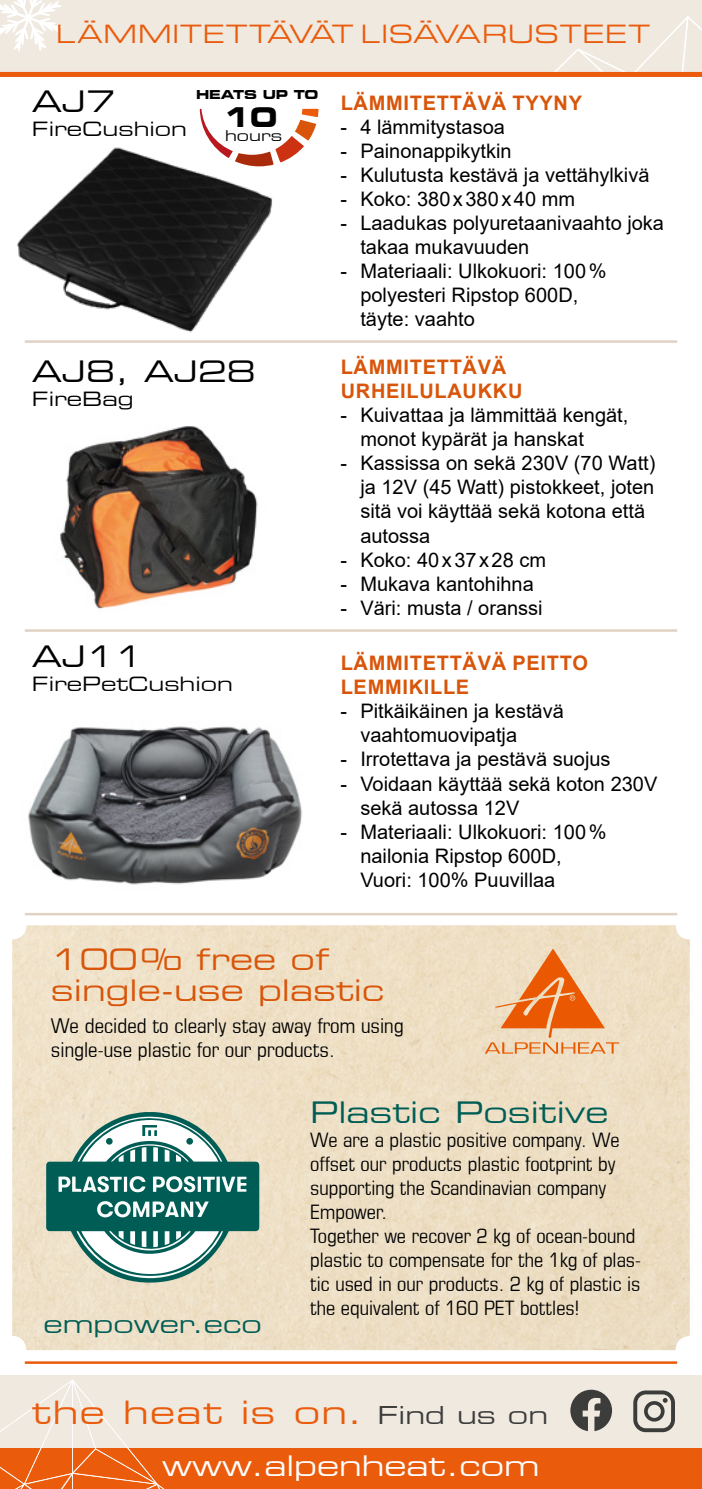
<style>
.page{position:relative;width:702px;height:1489px;background:#fff}
.page>*{position:absolute;margin:0;border:0;box-sizing:border-box;transform-origin:0 0}
.t1{font:32.5px "Eurostile Extended Two";letter-spacing:.04em;color:#ea5b0b}
.Überschrift{font:30px/31.2px "Eurostile Extended Two";color:#d85509}
.Überschrift-2{font:30px "Eurostile Extended Two";color:#000}
.Überschrift-3{font:30px "Eurostile Extended Two";color:#005d55}
.Überschrift-4{font:28.75px "Eurostile Extended Two";color:#fff}
.t2{font:27.5px "Eurostile Ext";letter-spacing:.02em;color:#ea5b0b}
.t3{font:27.5px "Eurostile Bold Extended Two";color:#000}
.Überschrift-5{font:25px "Eurostile Extended Two";color:#005d55}
.Überschrift-6{font:25px "Eurostile Extended Two";color:#3c3c3b}
.Überschrift-7{font:condensed 20.5px/24.5px "Eurostile";color:#000}
.Fliesstext{font:20px/24px "Arial";color:#000}
.Überschrift-8{font:condensed 20px/24px "Eurostile";color:#000}
.Fliesstext-2{font:700 20px "Arial";letter-spacing:.035em;color:#d85509}
.Überschrift-9{font:20px "Eurostile Extended Two";color:#000}
.t4{font:15px "Eurostile Extended Two";color:#000}
.t5{font:12.5px "Eurostile Bold Extended Two";letter-spacing:-.02em;color:#000}
</style>
<div class="page">
<div style="left:0;top:0;width:702px;height:76px;background:#efe9e0"></div>
<div style="left:0;top:1447px;width:702px;height:41px;background:#ea5b0b"></div>
<div style="left:0;top:1375px;width:702px;height:72px;background:#efe9e0"></div>
<img style="left:12px;top:925px;width:677px;height:424px">
<svg style="left:46px;top:1111px;width:213px;height:171px"></svg>
<img style="left:60px;top:426px;width:198px;height:183px">
<img style="left:17px;top:147px;width:256px;height:195px">
<img style="left:28px;top:726px;width:274px;height:159px">
<svg style="left:0;top:1379px;width:212px;height:109px"></svg>
<svg style="left:570px;top:1389px;width:42px;height:41px"></svg>
<svg style="left:633px;top:1390px;width:42px;height:41px"></svg>
<svg style="left:485px;top:948px;width:134px;height:105px;background:#ecb78a"></svg>
<hr style="left:25px;top:1361px;width:652px;height:2px;background:#ea5b0b">
<svg style="left:535px;top:16px;width:167px;height:56px"></svg>
<div style="left:0;top:72px;width:702px;height:5px;background:#ea5b0b"></div>
<svg style="left:0;top:0;width:62px;height:51px"></svg>
<hr style="left:25px;top:340px;width:652px;height:3px;background:#dfd3c3">
<hr style="left:25px;top:629px;width:652px;height:2px;background:#dfd3c3">
<hr style="left:25px;top:912px;width:652px;height:3px;background:#dfd3c3">
<svg style="left:197px;top:108px;width:122px;height:61px"></svg>
<p class="t2" style="left:56px;top:14px;width:595px">LÄMMITETTÄVÄT LISÄVARUSTEET</p>
<p class="Überschrift-2" style="left:32px;top:81px;width:85px">AJ7</p>
<p class="Überschrift-9" style="left:32px;top:115px;width:157px">FireCushion</p>
<p class="t5" style="left:196px;top:85px;width:124px">HEATS UP TO</p>
<p class="t3" style="left:223px;top:97px;width:56px">10</p>
<p class="t4" style="left:225px;top:126px;width:59px">hours</p>
<p class="Überschrift-2" style="left:32px;top:350px;width:225px">AJ8, AJ28</p>
<p class="Überschrift-9" style="left:32px;top:385px;width:103px">FireBag</p>
<p class="Überschrift-2" style="left:32px;top:635px;width:113px">AJ11</p>
<p class="Überschrift-9" style="left:32px;top:670px;width:203px">FirePetCushion</p>
<p class="Fliesstext-2" style="left:341px;top:89px;width:243px">LÄMMITETTÄVÄ TYYNY</p>
<p class="Fliesstext" style="left:340px;top:115px;width:166px">- 4 lämmitystasoa</p>
<p class="Fliesstext" style="left:340px;top:139px;width:173px">- Painonappikytkin</p>
<p class="Fliesstext" style="left:340px;top:163px;width:311px">- Kulutusta kestävä ja vettähylkivä</p>
<p class="Fliesstext" style="left:340px;top:187px;width:236px">- Koko: 380x380x40 mm</p>
<p class="Fliesstext" style="left:360px;top:211px;width:305px;text-indent:-20px">- Laadukas polyuretaanivaahto joka takaa mukavuuden</p>
<p class="Fliesstext" style="left:340px;top:259px;width:267px">- Materiaali: Ulkokuori: 100%</p>
<p class="Fliesstext" style="left:360px;top:283px;width:219px">polyesteri Ripstop 600D,</p>
<p class="Fliesstext" style="left:360px;top:307px;width:116px">täyte: vaahto</p>
<p class="Fliesstext-2" style="left:341px;top:353px;width:167px">LÄMMITETTÄVÄ</p>
<p class="Fliesstext-2" style="left:341px;top:377px;width:183px">URHEILULAUKKU</p>
<p class="Fliesstext" style="left:340px;top:403px;width:289px">- Kuivattaa ja lämmittää kengät,</p>
<p class="Fliesstext" style="left:360px;top:427px;width:225px">monot kypärät ja hanskat</p>
<p class="Fliesstext" style="left:340px;top:451px;width:316px">- Kassissa on sekä 230V (70 Watt)</p>
<p class="Fliesstext" style="left:360px;top:475px;width:295px">ja 12V (45 Watt) pistokkeet, joten</p>
<p class="Fliesstext" style="left:360px;top:499px;width:286px">sitä voi käyttää sekä kotona että</p>
<p class="Fliesstext" style="left:360px;top:523px;width:72px">autossa</p>
<p class="Fliesstext" style="left:340px;top:547px;width:207px">- Koko: 40x37x28 cm</p>
<p class="Fliesstext" style="left:340px;top:571px;width:195px">- Mukava kantohihna</p>
<p class="Fliesstext" style="left:340px;top:595px;width:204px">- Väri: musta / oranssi</p>
<p class="Fliesstext-2" style="left:341px;top:649px;width:249px">LÄMMITETTÄVÄ PEITTO</p>
<p class="Fliesstext-2" style="left:341px;top:673px;width:130px">LEMMIKILLE</p>
<p class="Fliesstext" style="left:340px;top:699px;width:225px">- Pitkäikäinen ja kestävä</p>
<p class="Fliesstext" style="left:360px;top:723px;width:158px">vaahtomuovipatja</p>
<p class="Fliesstext" style="left:340px;top:747px;width:272px">- Irrotettava ja pestävä suojus</p>
<p class="Fliesstext" style="left:340px;top:771px;width:318px">- Voidaan käyttää sekä koton 230V</p>
<p class="Fliesstext" style="left:360px;top:795px;width:160px">sekä autossa 12V</p>
<p class="Fliesstext" style="left:340px;top:819px;width:267px">- Materiaali: Ulkokuori: 100%</p>
<p class="Fliesstext" style="left:360px;top:843px;width:203px">nailonia Ripstop 600D,</p>
<p class="Fliesstext" style="left:360px;top:867px;width:196px">Vuori: 100% Puuvillaa</p>
<p class="Überschrift" style="left:51px;top:942px;width:335px">100% free of single-use plastic</p>
<p class="Überschrift-7" style="left:51px;top:1012px;width:354px">We decided to clearly stay away from using single-use plastic for our products.</p>
<p class="Überschrift-5" style="left:44px;top:1307px;width:220px">empower.eco</p>
<p class="Überschrift-3" style="left:310px;top:1091px;width:300px">Plastic Positive</p>
<p class="Überschrift-8" style="left:310px;top:1127px;width:311px">We are a plastic positive company. We offset our products plastic footprint by supporting the Scandinavian company<br>Empower.</p>
<p class="Überschrift-8" style="left:310px;top:1223px;width:332px">Together we recover 2 kg of ocean-bound plastic to compensate for the 1kg of plas&shy;tic used in our products. 2 kg of plastic is the equivalent of 160 PET bottles!</p>
<p class="t1" style="left:32px;top:1389px;width:332px">the heat is on.</p>
<p class="Überschrift-6" style="left:377px;top:1397px;width:172px">Find us on</p>
<p class="Überschrift-4" style="left:162px;top:1445px;width:379px">www.alpenheat.com</p>
</div>
